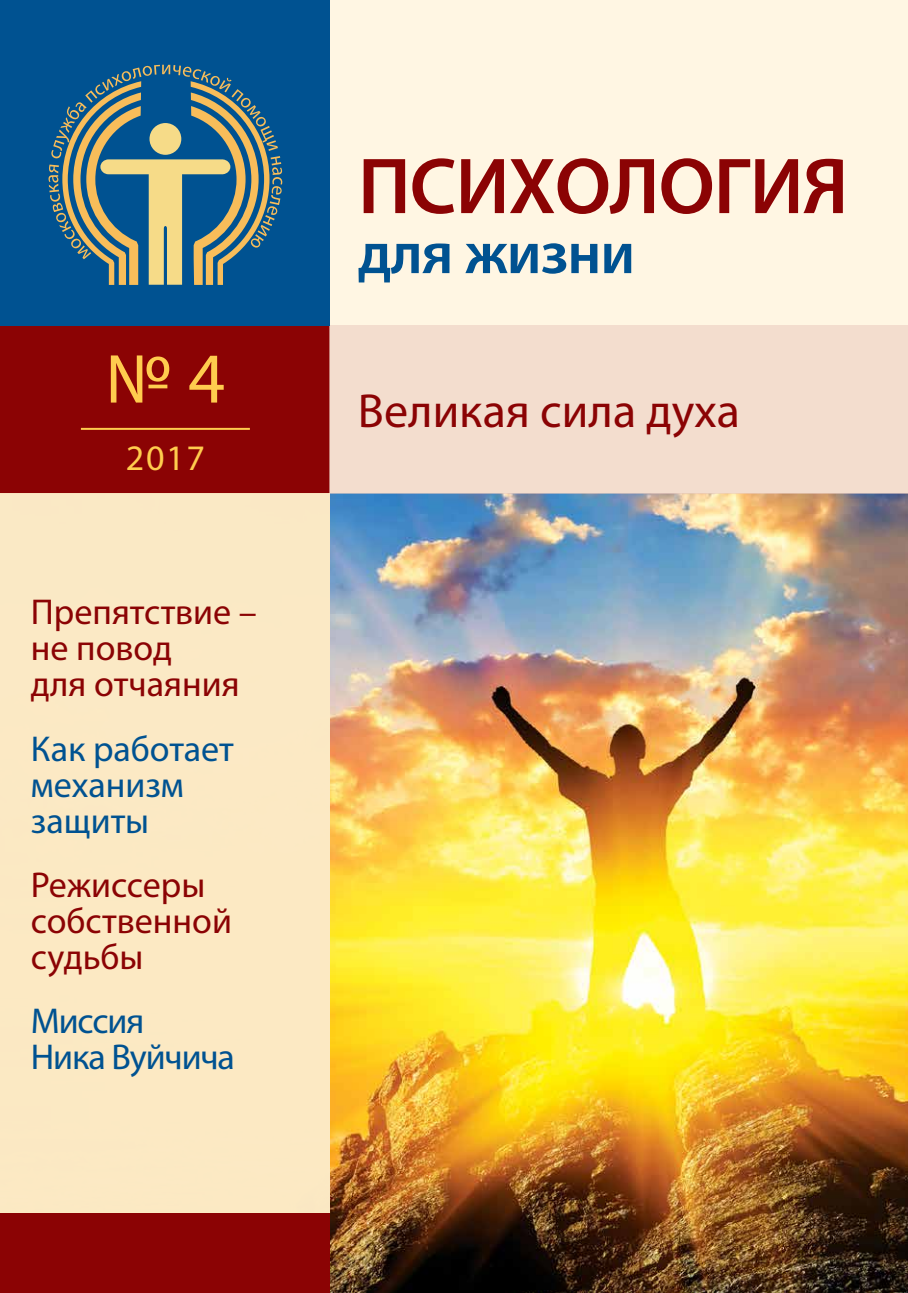
<style>
.page{position:relative;width:908px;height:1293px;background:#fff}
.page>*{position:absolute;margin:0;border:0;box-sizing:border-box;transform-origin:0 0}
.t1{font:600 80px "Myriad Pro";letter-spacing:.015em;color:#8b0304}
.t2{font:72px "Myriad Pro";color:#ffcc4e}
.t3{font:600 60px "Myriad Pro";letter-spacing:-.015em;color:#005291}
.t4{font:48px "Myriad Pro";color:#8b0304}
.t5{font:36px/36px "Myriad Pro";color:#8b0304}
.t6{font:36px/36px "Myriad Pro";letter-spacing:-.005em;color:#005291}
.t7{font:36px/36px "Myriad Pro";letter-spacing:-.03em;color:#005291}
.t8{font:36px "Myriad Pro";color:#ffcc4e}
</style>
<div class="page">
<img style="left:329px;top:493px;width:578px;height:800px">
<div style="left:329px;top:0;width:578px;height:493px;background:#fff6e3"></div>
<div style="left:0;top:325px;width:329px;height:168px;background:#8b0304"></div>
<div style="left:329px;top:325px;width:578px;height:168px;background:#f3ddce"></div>
<div style="left:0;top:493px;width:329px;height:799px;background:#ffedc7"></div>
<hr style="left:81px;top:428px;width:169px;height:2px;background:#ffcc4e">
<div style="left:0;top:1213px;width:329px;height:80px;background:#8b0304"></div>
<div style="left:0;top:0;width:329px;height:325px;background:#005291"></div>
<svg style="left:48px;top:65px;width:234px;height:220px"></svg>
<h2 class="t2" style="left:105px;top:339px;width:121px">№ 4</h2>
<p class="t8" style="left:126px;top:439px;width:81px">2017</p>
<p class="t5" style="left:31px;top:595px;width:227px">Препятствие – не повод<br>для отчаяния</p>
<p class="t6" style="left:31px;top:731px;width:204px">Как работает механизм защиты</p>
<p class="t5" style="left:31px;top:867px;width:202px">Режиссеры собственной судьбы</p>
<p class="t7" style="left:31px;top:1004px;width:205px">Миссия<br>Ника Вуйчича</p>
<h1 class="t1" style="left:358px;top:142px;width:492px">психология</h1>
<h3 class="t3" style="left:358px;top:220px;width:278px">для жизни</h3>
<h3 class="t4" style="left:358px;top:385px;width:383px">Великая сила духа</h3>
</div>
